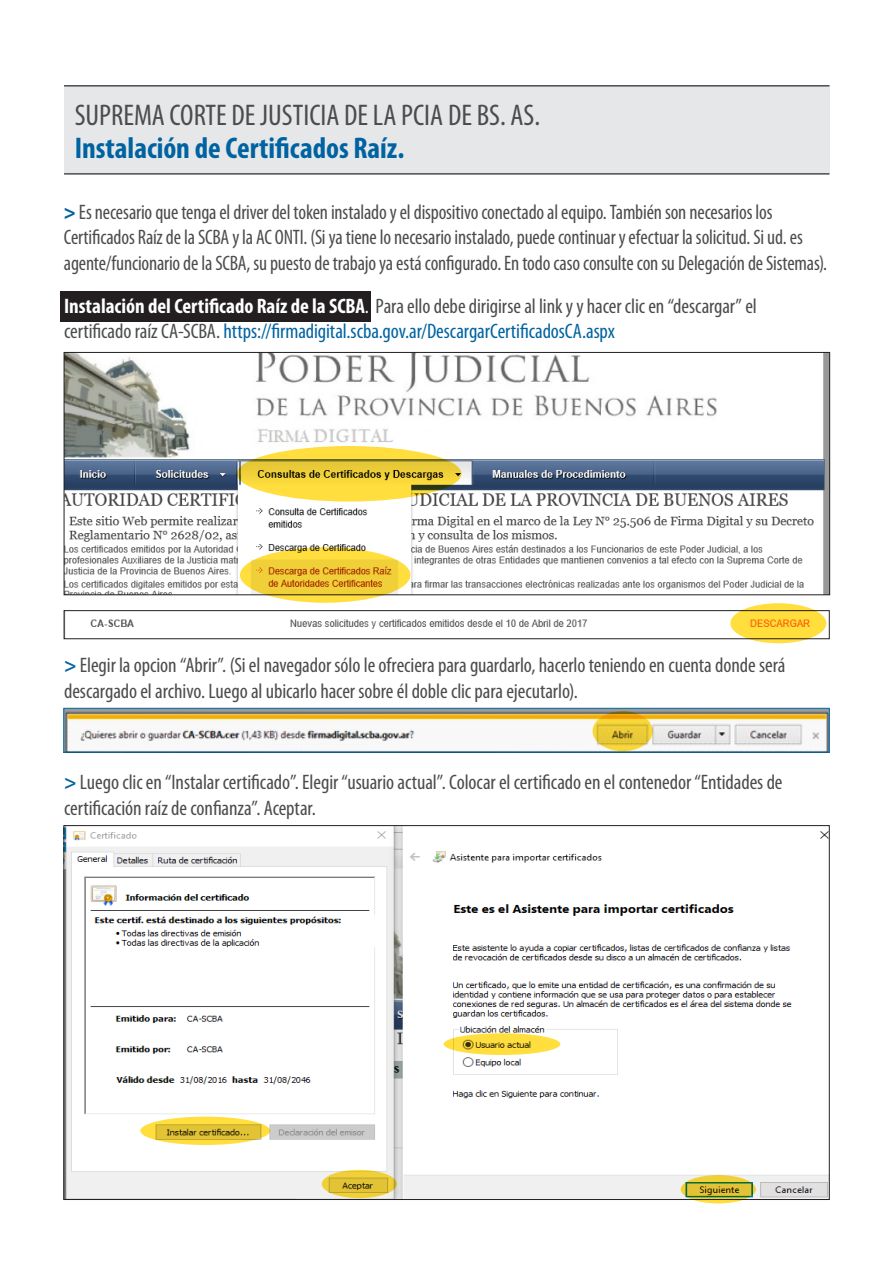
<style>
.page{position:relative;width:893px;height:1263px;background:#fff}
.page>*{position:absolute;margin:0;border:0;box-sizing:border-box;transform-origin:0 0}
.t1{font:condensed 30px "Myriad Pro";color:#4b4c4d}
.t2{font:700 condensed 30px "Myriad Pro";color:#0063a1}
.t3{font:condensed 21px/25.5px "Myriad Pro";letter-spacing:-.005em;color:#4b4c4d}
.t4{font:condensed 21px/25.5px "Myriad Pro";letter-spacing:-.005em;color:#4b4c4d;scale:.96 1}
.s1{font-weight:900;color:#0063a1}
.s2{font-weight:700;color:#fff}
.s3{color:#fff}
.s4{color:#0063a1}
.s5{font-weight:700;color:#0063a1}
</style>
<div class="page">
<div style="left:60px;top:291px;width:311px;height:30px;background:#231f20"></div>
<div style="left:64px;top:85px;width:766px;height:88px;background:#e6e7e9"></div>
<hr style="left:64px;top:85px;width:765px;height:2px;background:#4b4c4d">
<hr style="left:64px;top:173px;width:765px;height:2px;background:#4b4c4d">
<img style="left:66px;top:354px;width:762px;height:239px">
<div style="left:64px;top:352px;width:766px;height:243px;border:1px solid #231f20"></div>
<svg style="left:237px;top:446px;width:224px;height:55px;fill:#f9d83b"></svg>
<svg style="left:240px;top:547px;width:170px;height:56px;fill:#efd039"></svg>
<img style="left:90px;top:612px;width:737px;height:25px">
<div style="left:64px;top:610px;width:765px;height:29px;border:1px solid #231f20"></div>
<svg style="left:730px;top:603px;width:96px;height:40px;fill:#ffde3d"></svg>
<img style="left:66px;top:710px;width:761px;height:40px">
<div style="left:64px;top:708px;width:765px;height:44px;border:1px solid #006eb0"></div>
<svg style="left:593px;top:711px;width:60px;height:40px"></svg>
<img style="left:66px;top:827px;width:761px;height:371px">
<svg style="left:140px;top:1116px;width:130px;height:29px"></svg>
<svg style="left:322px;top:1170px;width:75px;height:28px"></svg>
<svg style="left:681px;top:1175px;width:75px;height:28px"></svg>
<svg style="left:444px;top:1033px;width:116px;height:22px;fill:#ffde3d"></svg>
<p class="t1" style="left:75px;top:96px;width:467px">SUPREMA CORTE DE JUSTICIA DE LA PCIA DE BS. AS.</p>
<p class="t2" style="left:75px;top:129px;width:331px">Instalación de Certificados Raíz.</p>
<p class="t4" style="left:64px;top:199px;width:797px"><span class="s1">&gt;</span> Es necesario que tenga el driver del token instalado y el dispositivo conectado al equipo. También son necesarios los<br>Certificados Raíz de la SCBA y la AC ONTI. (Si ya tiene lo necesario instalado, puede continuar y efectuar la solicitud. Si ud. es agente/funcionario de la SCBA, su puesto de trabajo ya está configurado. En todo caso consulte con su Delegación de Sistemas).</p>
<p class="t3" style="left:64px;top:293px;width:694px"><span class="s2">Instalación del Certificado Raíz de la SCBA</span><span class="s3">.</span> Para ello debe dirigirse al link y y hacer clic en “descargar” el certificado raíz CA-SCBA. <span class="s4">https://firmadigital.scba.gov.ar/DescargarCertificadosCA.aspx</span></p>
<p class="t3" style="left:64px;top:652px;width:723px"><span class="s5">&gt;</span> Elegir la opcion “Abrir”. (Si el navegador sólo le ofreciera para guardarlo, hacerlo teniendo en cuenta donde será descargado el archivo. Luego al ubicarlo hacer sobre él doble clic para ejecutarlo).</p>
<p class="t3" style="left:64px;top:769px;width:720px"><span class="s5">&gt;</span> Luego clic en “Instalar certificado”. Elegir “usuario actual”. Colocar el certificado en el contenedor “Entidades de certificación raíz de confianza”. Aceptar.</p>
</div>
